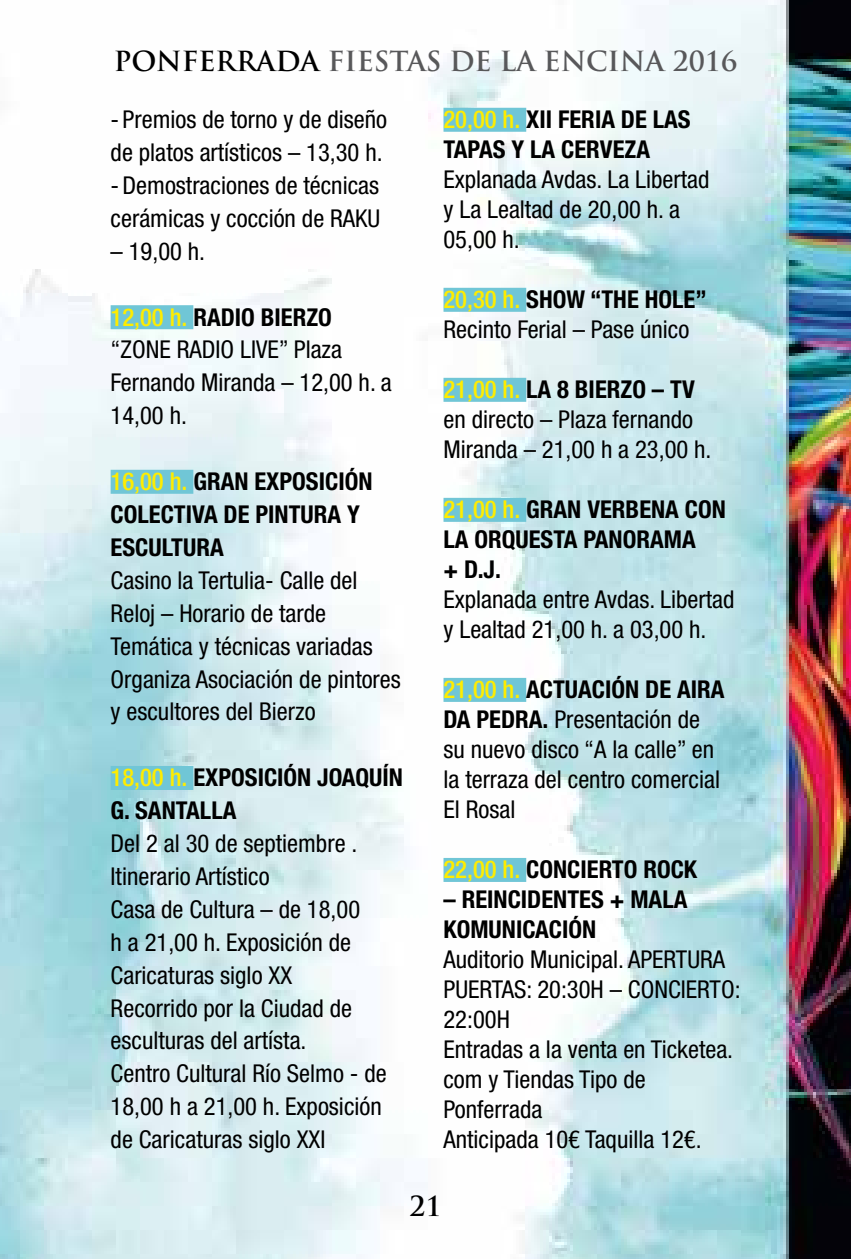
<style>
.page{position:relative;width:851px;height:1259px;background:#fff}
.page>*{position:absolute;margin:0;border:0;box-sizing:border-box;transform-origin:0 0}
.t1{font:700 27px "Trajan Pro";color:#58585a}
.t2{font:700 27px "Trajan Pro";color:#000}
.t3{font:condensed 24.6px/33px "Helvetica Neue LT Std";color:#000}
.t4{font:700 condensed 24.6px/30px "Helvetica Neue LT Std";color:#000}
.s1{color:#000}
.s2{font-weight:500;color:#ffed00}
.s3{font-weight:700}
</style>
<div class="page">
<img style="left:0;top:0;width:850px;height:1259px">
<div style="left:111px;top:305px;width:82px;height:24px;background:#70c6d6"></div>
<div style="left:111px;top:470px;width:82px;height:24px;background:#70c6d6"></div>
<div style="left:111px;top:766px;width:82px;height:24px;background:#70c6d6"></div>
<div style="left:443px;top:108px;width:83px;height:24px;background:#70c6d6"></div>
<div style="left:443px;top:288px;width:83px;height:24px;background:#70c6d6"></div>
<div style="left:443px;top:378px;width:83px;height:24px;background:#70c6d6"></div>
<div style="left:443px;top:498px;width:83px;height:24px;background:#70c6d6"></div>
<div style="left:443px;top:678px;width:83px;height:24px;background:#70c6d6"></div>
<div style="left:443px;top:858px;width:83px;height:24px;background:#70c6d6"></div>
<p class="t1" style="left:114px;top:45px;width:625px"><span class="s1">PONFERRADA</span> FIESTAS DE LA ENCINA 2016</p>
<p class="t3" style="left:111px;top:103px;width:278px">- Premios de torno y de diseño de platos artísticos – 13,30 h. -Demostraciones de técnicas cerámicas y cocción de RAKU</p>
<p class="t3" style="left:111px;top:234px;width:96px">– 19,00 h.</p>
<p class="t3" style="left:111px;top:300px;width:283px"><span class="s2">12,00 h.</span> <span class="s3">RADIO BIERZO </span>“ZONE RADIO LIVE” Plaza<br>Fernando Miranda – 12,00 h. a<br>14,00 h.</p>
<p class="t4" style="left:111px;top:464px;width:263px;line-height:33px"><span class="s2">16,00 h.</span> GRAN EXPOSICIÓN<br>COLECTIVA DE PINTURA Y<br>ESCULTURA</p>
<p class="t3" style="left:111px;top:563px;width:292px">Casino la Tertulia- Calle del<br>Reloj – Horario de tarde<br>Temática y técnicas variadas<br>Organiza Asociación de pintores y escultores del Bierzo</p>
<p class="t4" style="left:111px;top:760px;width:294px;line-height:33px"><span class="s2">18,00 h.</span> EXPOSICIÓN JOAQUÍN<br>G. SANTALLA</p>
<p class="t3" style="left:111px;top:826px;width:277px">Del 2 al 30 de septiembre .<br>Itinerario Artístico<br>Casa de Cultura – de 18,00<br>h a 21,00 h. Exposición de<br>Caricaturas siglo XX<br>Recorrido por la Ciudad de esculturas del artísta.<br>Centro Cultural Río Selmo - de<br>18,00 h a 21,00 h. Exposición de Caricaturas siglo XXI</p>
<p class="t4" style="left:443px;top:104px;width:249px"><span class="s2">20,00 h.</span> XII FERIA DE LAS<br>TAPAS Y LA CERVEZA</p>
<p class="t3" style="left:443px;top:164px;width:267px;line-height:30px">Explanada Avdas. La Libertad y La Lealtad de 20,00 h. a<br>05,00 h.</p>
<p class="t3" style="left:443px;top:284px;width:265px;line-height:30px"><span class="s2">20,30 h.</span> <span class="s3">SHOW “THE HOLE”<br></span>Recinto Ferial – Pase único</p>
<p class="t3" style="left:443px;top:374px;width:269px;line-height:30px"><span class="s2">21,00 h.</span> <span class="s3">LA 8 BIERZO – TV </span>en directo – Plaza fernando<br>Miranda – 21,00 h a 23,00 h.</p>
<p class="t4" style="left:443px;top:494px;width:284px"><span class="s2">21,00 h.</span> GRAN VERBENA CON<br>LA ORQUESTA PANORAMA<br>+ D.J.</p>
<p class="t3" style="left:443px;top:584px;width:292px;line-height:30px">Explanada entre Avdas. Libertad y Lealtad 21,00 h. a 03,00 h.</p>
<p class="t3" style="left:443px;top:674px;width:282px;line-height:30px"><span class="s2">21,00 h.</span> <span class="s3">ACTUACIÓN DE AIRA<br>DA PEDRA.</span> Presentación de su nuevo disco “A la calle” en la terraza del centro comercial<br>El Rosal</p>
<p class="t4" style="left:443px;top:854px;width:255px"><span class="s2">22,00 h.</span> CONCIERTO ROCK</p>
<p class="t4" style="left:443px;top:884px;width:245px">– REINCIDENTES + MALA<br>KOMUNICACIÓN</p>
<p class="t3" style="left:443px;top:944px;width:298px;line-height:30px">Auditorio Municipal. APERTURA<br>PUERTAS: 20:30H – CONCIERTO:<br>22:00H<br>Entradas a la venta en Ticketea. com y Tiendas Tipo de<br>Ponferrada<br>Anticipada 10€ Taquilla 12€.</p>
<p class="t2" style="left:409px;top:1189px;width:34px">21</p>
</div>
